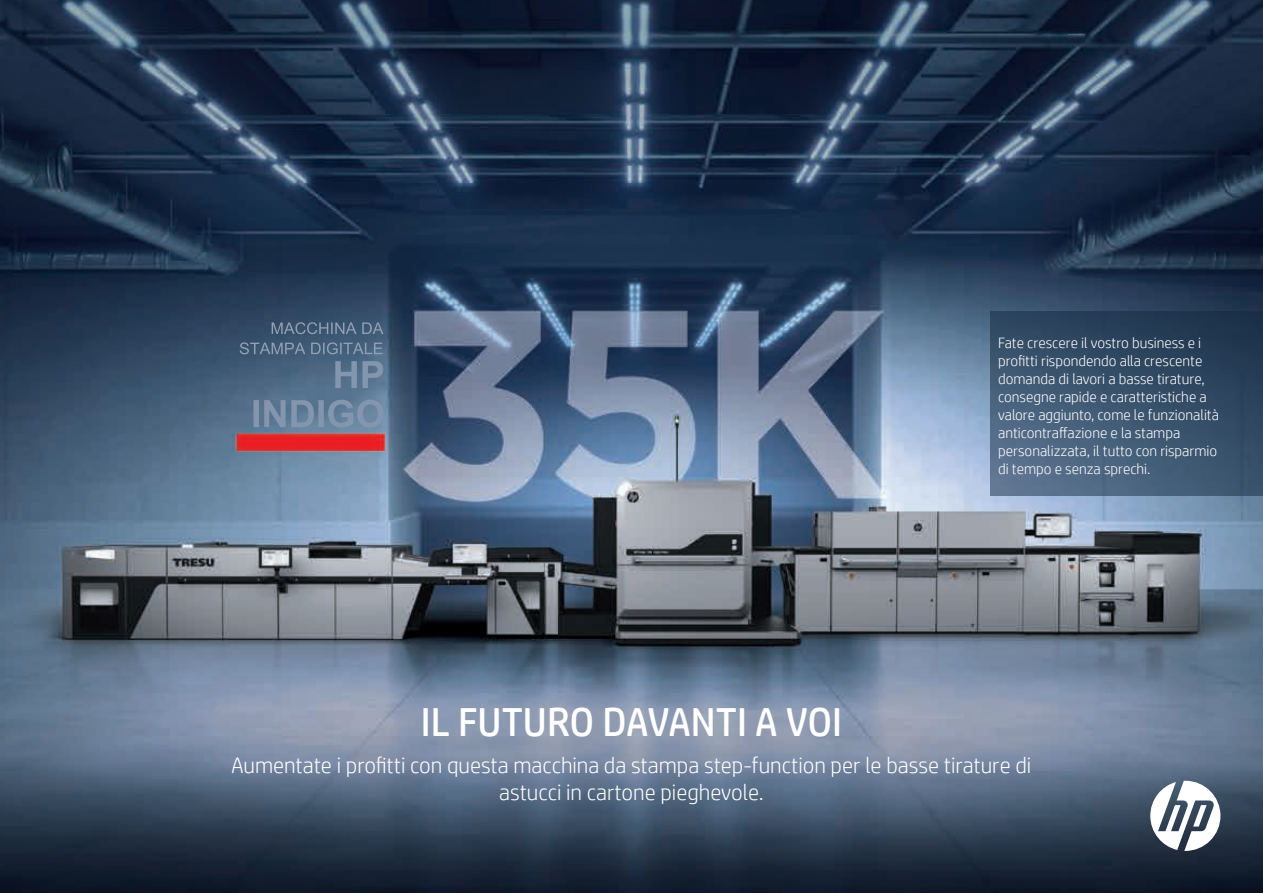
<style>
.page{position:relative;width:1263px;height:893px;background:#fff}
.page>*{position:absolute;margin:0;border:0;box-sizing:border-box;transform-origin:0 0}
.t1{font:40.5px "HP Simplified";color:#fff}
.Cover_Body_Text{font:300 22.5px/27px "HP Simplified";color:#fff;text-align:center}
.Introduction_Body{font:300 15px/18px "HP Simplified";color:#fff}
</style>
<div class="page">
<img style="left:0;top:0;width:1263px;height:893px">
<img style="left:254px;top:361px;width:129px;height:67px">
<img style="left:272px;top:322px;width:111px;height:32px">
<svg style="left:1150px;top:781px;width:70px;height:70px"></svg>
<svg style="left:990px;top:311px;width:273px;height:185px;background:#3a526c"></svg>
<p class="Introduction_Body" style="left:998px;top:334px;width:222px">Fate crescere il vostro business e i profitti rispondendo alla crescente domanda di lavori a basse tirature, consegne rapide e caratteristiche a valore aggiunto, come le funzionalità anticontraffazione e la stampa personalizzata, il tutto con risparmio di tempo e senza sprechi.</p>
<p class="t1" style="left:421px;top:699px;width:423px">IL FUTURO DAVANTI A VOI</p>
<p class="Cover_Body_Text" style="left:232px;top:752px;width:801px">Aumentate i profitti con questa macchina da stampa step-function per le basse tirature di astucci in cartone pieghevole.</p>
</div>
